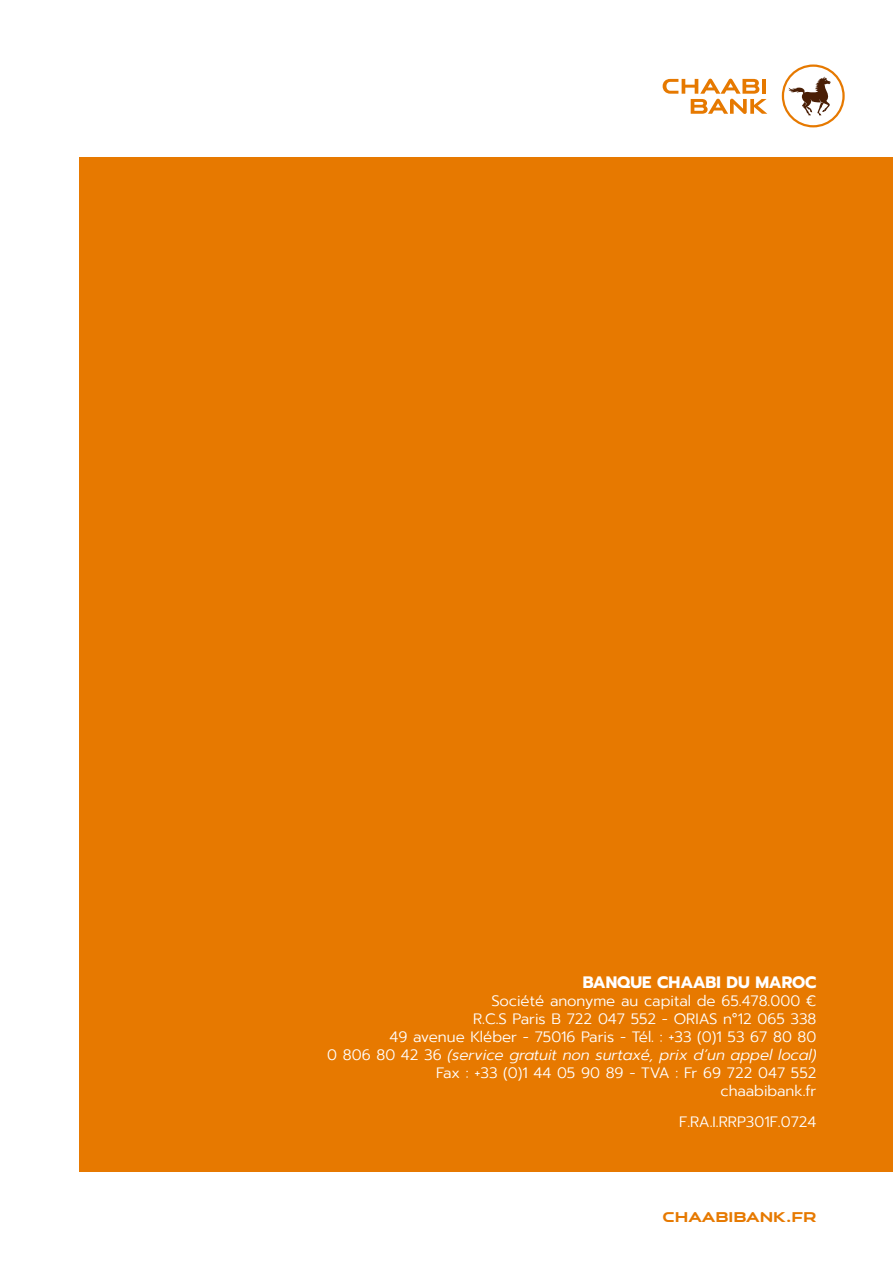
<style>
.page{position:relative;width:893px;height:1263px;background:#fff}
.page>*{position:absolute;margin:0;border:0;box-sizing:border-box;transform-origin:0 0}
.t1{font:700 16.5px "Prompt";color:#fff}
.t2{font:300 15px "Prompt";color:#fff}
.t3{font:italic 300 15px "Prompt";color:#fff}
.t4{font:13.5px "BCP TYPEA Regular";color:#e67900}
.s1{font-style:normal}
</style>
<div class="page">
<div style="left:80px;top:157px;width:813px;height:1014px;background:#e77900"></div>
<svg style="left:782px;top:64px;width:63px;height:63px"></svg>
<svg style="left:663px;top:79px;width:104px;height:35px"></svg>
<p class="t1" style="left:583px;top:970px;width:235px">BANQUE CHAABI DU MAROC</p>
<p class="t2" style="left:491px;top:991px;width:326px">Société anonyme au capital de 65.478.000 €</p>
<p class="t2" style="left:473px;top:1009px;width:345px">R.C.S Paris B 722 047 552 - ORIAS n°12 065 338</p>
<p class="t2" style="left:390px;top:1027px;width:428px">49 avenue Kléber - 75016 Paris - Tél. : +33 (0)1 53 67 80 80</p>
<p class="t3" style="left:327px;top:1045px;width:491px"><span class="s1">0 806 80 42 36</span> (service gratuit non surtaxé, prix d’un appel local)</p>
<p class="t2" style="left:436px;top:1063px;width:382px">Fax : +33 (0)1 44 05 90 89 - TVA : Fr 69 722 047 552</p>
<p class="t2" style="left:720px;top:1081px;width:97px">chaabibank.fr</p>
<p class="t2" style="left:679px;top:1111px;width:139px">F.RA.I.RRP301F.0724</p>
<p class="t4" style="left:663px;top:1209px;width:154px">CHAABIBANK.FR</p>
</div>
